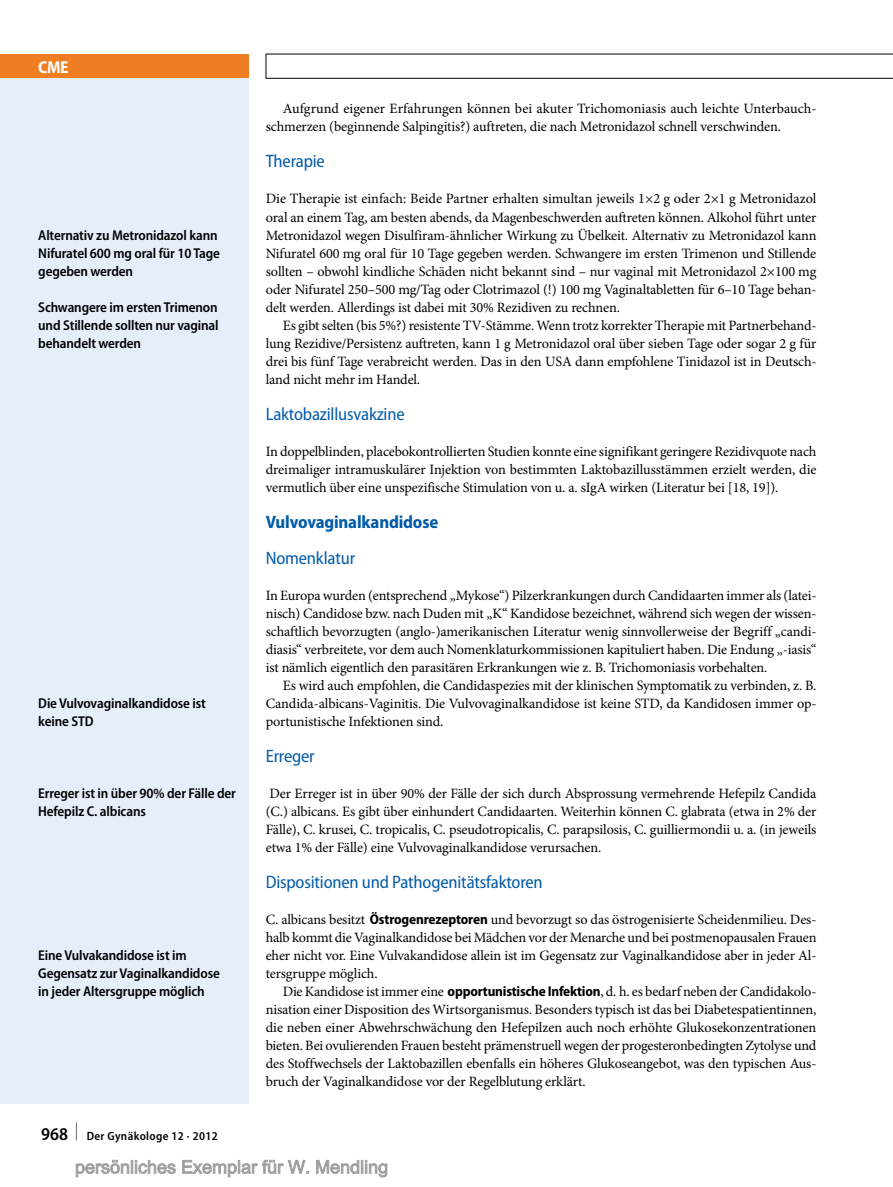
<style>
.page{position:relative;width:893px;height:1187px;background:#fff}
.page>*{position:absolute;margin:0;border:0;box-sizing:border-box;transform-origin:0 0}
.t1{font:semi-condensed 18px "Myriad Pro";letter-spacing:-.01em;color:#005ba9}
.t2{font:700 semi-condensed 18px "Myriad Pro";letter-spacing:-.01em;color:#005ba9}
.t3{font:700 semi-condensed 17.25px "Myriad Pro";color:#fff}
.t4{font:14.25px/18px "Minion Pro";letter-spacing:-.01em;color:#000;text-align:justify}
.t5{font:600 semi-condensed 14.25px/18px "Myriad Pro";letter-spacing:-.01em;color:#000}
.t6{font:600 semi-condensed 12px "Myriad Pro";letter-spacing:.03em;color:#000}
.s1{font-size:18px}
.s2{font-family:"Myriad Pro";font-weight:700;font-stretch:semi-condensed}
</style>
<div class="page">
<div style="left:0;top:78px;width:249px;height:1025px;background:#e5eefa"></div>
<div style="left:0;top:54px;width:249px;height:24px;background:#ef7d22"></div>
<svg style="left:266px;top:55px;width:1px;height:23px"></svg>
<hr style="left:266px;top:54px;width:627px;height:1px;background:#000">
<hr style="left:266px;top:78px;width:627px;height:1px;background:#000">
<svg style="left:75px;top:1159px;width:313px;height:18px"></svg>
<p class="t3" style="left:38px;top:57px;width:32px">CME</p>
<p class="t5" style="left:38px;top:226px;width:183px">Alternativ zu Metronidazol kann<br>Nifuratel 600 mg oral für 10 Tage gegeben werden</p>
<p class="t5" style="left:38px;top:298px;width:182px;text-align:justify">Schwangere im ersten Trimenon und Stillende sollten nur vaginal behandelt werden</p>
<p class="t5" style="left:38px;top:694px;width:169px">Die Vulvovaginalkandidose ist keine STD</p>
<p class="t5" style="left:38px;top:784px;width:199px">Erreger ist in über 90% der Fälle der<br>Hefepilz C. albicans</p>
<p class="t5" style="left:38px;top:946px;width:183px">Eine Vulvakandidose ist im<br>Gegensatz zur Vaginalkandidose in jeder Altersgruppe möglich</p>
<p class="t6" style="left:41px;top:1129px;width:178px"><span class="s1">968 </span><sup>|</sup> Der Gynäkologe 12 · 2012</p>
<p class="t4" style="left:266px;top:100px;width:552px;text-indent:17px">Aufgrund eigener Erfahrungen können bei akuter Trichomoniasis auch leichte Unterbauch&shy;schmerzen (beginnende Salpingitis?) auftreten, die nach Metronidazol schnell verschwinden.</p>
<p class="t1" style="left:266px;top:152px;width:61px">Therapie</p>
<p class="t4" style="left:266px;top:190px;width:552px">Die Therapie ist einfach: Beide Partner erhalten simultan jeweils 1×2 g oder 2×1 g Metronidazol oral an einem Tag, am besten abends, da Magenbeschwerden auftreten können. Alkohol führt unter Metronidazol wegen Disulfiram-ähnlicher Wirkung zu Übelkeit. Alternativ zu Metronidazol kann Nifuratel 600 mg oral für 10 Tage gegeben werden. Schwangere im ersten Trimenon und Stillende sollten – obwohl kindliche Schäden nicht bekannt sind – nur vaginal mit Metronidazol 2×100 mg oder -Nifuratel 250–500 mg/Tag oder Clotrimazol (!) 100 mg Vaginaltabletten für 6–10 Tage behan&shy;delt werden. Allerdings ist dabei mit 30% Rezidiven zu rechnen.</p>
<p class="t4" style="left:266px;top:316px;width:552px;text-indent:17px">Es gibt selten (bis 5%?) resistente TV-Stämme. Wenn trotz korrekter Therapie mit Partnerbehand&shy;lung Rezidive/Persistenz auftreten, kann 1 g Metronidazol oral über sieben Tage oder sogar 2 g für drei bis fünf Tage verabreicht werden. Das in den USA dann empfohlene Tinidazol ist in Deutsch&shy;land nicht mehr im Handel.</p>
<p class="t1" style="left:266px;top:404px;width:140px">Laktobazillusvakzine</p>
<p class="t4" style="left:266px;top:442px;width:552px">In doppelblinden, placebokontrollierten Studien konnte eine signifikant geringere Rezidivquote nach dreimaliger intramuskulärer Injektion von bestimmten Laktobazillusstämmen erzielt werden, die vermutlich über eine unspezifische Stimulation von u. a. sIgA wirken (Literatur bei [18, 19]).</p>
<p class="t2" style="left:266px;top:511px;width:174px">Vulvovaginalkandidose</p>
<p class="t1" style="left:266px;top:548px;width:91px">Nomenklatur</p>
<p class="t4" style="left:266px;top:586px;width:552px">In Europa wurden (entsprechend „Mykose“) Pilzerkrankungen durch Candidaarten immer als (latei&shy;nisch) Candidose bzw. nach Duden mit „K“ Kandidose bezeichnet, während sich wegen der wissen&shy;schaftlich bevorzugten (anglo-)amerikanischen Literatur wenig sinnvollerweise der Begriff „candi&shy;diasis“ verbreitete, vor dem auch Nomenklaturkommissionen kapituliert haben. Die Endung „-iasis“ ist nämlich eigentlich den parasitären Erkrankungen wie z. B. Trichomoniasis vorbehalten.</p>
<p class="t4" style="left:266px;top:676px;width:552px;text-indent:17px">Es wird auch empfohlen, die Candidaspezies mit der klinischen Symptomatik zu verbinden, z. B.<br>Candida-albicans-Vaginitis. Die Vulvovaginalkandidose ist keine STD, da Kandidosen immer op&shy;portunistische Infektionen sind.</p>
<p class="t1" style="left:266px;top:746px;width:50px">Erreger</p>
<p class="t4" style="left:266px;top:784px;width:552px">Der Erreger ist in über 90% der Fälle der sich durch Absprossung vermehrende Hefepilz Candida (C.) albicans. Es gibt über einhundert Candidaarten. Weiterhin können C. glabrata (etwa in 2% der Fälle), C. krusei, C. tropicalis, C. pseudotropicalis, C. parapsilosis, C. guilliermondii u. a. (in jeweils etwa 1% der Fälle) eine Vulvovaginalkandidose verursachen.</p>
<p class="t1" style="left:266px;top:872px;width:279px">Dispositionen und Pathogenitätsfaktoren</p>
<p class="t4" style="left:266px;top:910px;width:552px">C. albicans besitzt <span class="s2">Östrogenrezeptoren</span> und bevorzugt so das östrogenisierte Scheidenmilieu. Des&shy;halb kommt die Vaginalkandidose bei Mädchen vor der Menarche und bei postmenopausalen -Frauen eher nicht vor. Eine Vulvakandidose allein ist im Gegensatz zur Vaginalkandidose aber in jeder Al&shy;tersgruppe möglich.</p>
<p class="t4" style="left:266px;top:982px;width:552px;text-indent:17px">Die Kandidose ist immer eine <span class="s2">opportunistische Infektion</span>, d. h. es bedarf neben der Candidakolo&shy;nisation einer Disposition des Wirtsorganismus. Besonders typisch ist das bei Diabetespatientinnen, die neben einer Abwehrschwächung den Hefepilzen auch noch erhöhte Glukosekonzentrationen bieten. Bei ovulierenden Frauen besteht prämenstruell wegen der progesteronbedingten Zytolyse und des Stoffwechsels der Laktobazillen ebenfalls ein höheres Glukoseangebot, was den typischen Aus&shy;bruch der Vaginalkandidose vor der Regelblutung erklärt.</p>
</div>
